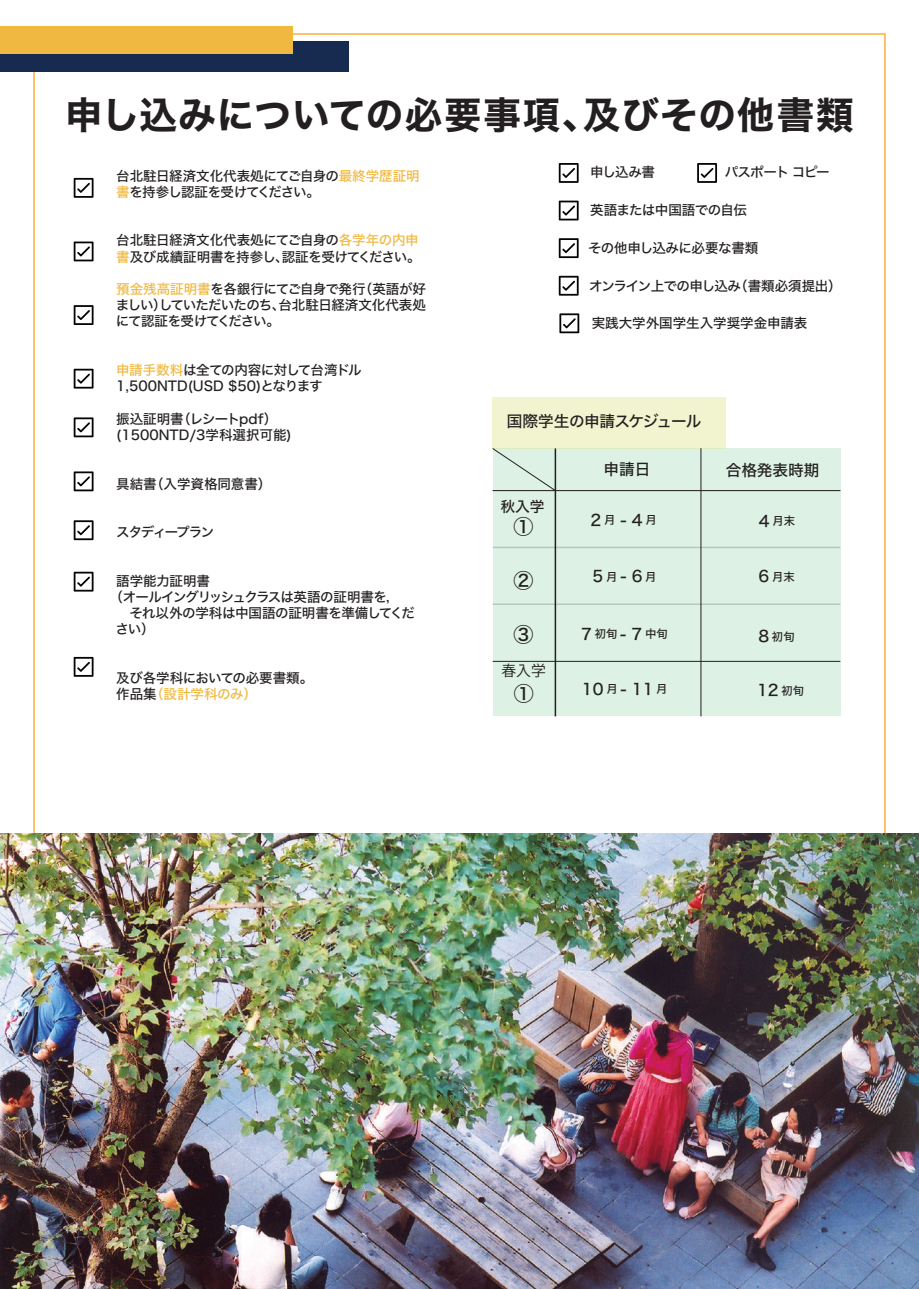
<style>
.page{position:relative;width:919px;height:1289px;background:#fff}
.page>*{position:absolute;margin:0;border:0;box-sizing:border-box;transform-origin:0 0}
.t1{font:37.5px "Hiragino Sans W7";letter-spacing:.03em;color:#231f20}
.t2{font:19.95px "Hiragino Sans W5";color:#231f20}
.t3{font:15.6px "Hiragino Sans W5";color:#231f20}
.t4{font:15.6px "Hiragino Sans W5";letter-spacing:-.04em;color:#231f20}
.t5{font:14.7px "Hiragino Sans W5";color:#231f20}
.t6{font:14.7px "Koz Go Pr 6 N";color:#231f20}
.t7{font:13.5px/16.2px "Hiragino Sans W5";letter-spacing:-.025em;color:#231f20}
.t8{font:13.5px/16.2px "Hiragino Sans W5";color:#231f20}
.t9{font:13.5px/16.2px "Hiragino Sans W5";letter-spacing:-.005em;color:#231f20}
.t10{font:13.5px "Hiragino Sans W5";letter-spacing:-.06em;color:#231f20}
.t11{font:13.5px "Hiragino Sans W5";letter-spacing:-.045em;color:#231f20}
.t12{font:13.5px "Hiragino Sans W5";letter-spacing:-.095em;color:#231f20}
.t13{font:13.5px "Hiragino Sans W5";letter-spacing:-.075em;color:#231f20}
.t14{font:11.4px "Hiragino Sans W5";color:#231f20}
.s1{color:#f0b840}
.s2{font-size:11.4px}
.s3{font-size:15.6px}
</style>
<div class="page">
<img style="left:0;top:833px;width:918px;height:455px">
<div style="left:0;top:41px;width:348px;height:31px;background:#172a50"></div>
<div style="left:0;top:26px;width:293px;height:27px;background:#f0b840"></div>
<svg style="left:558px;top:163px;width:20px;height:20px"></svg>
<svg style="left:697px;top:163px;width:20px;height:20px"></svg>
<svg style="left:558px;top:201px;width:20px;height:19px"></svg>
<svg style="left:558px;top:238px;width:20px;height:20px"></svg>
<svg style="left:558px;top:276px;width:20px;height:20px"></svg>
<svg style="left:559px;top:313px;width:20px;height:20px"></svg>
<svg style="left:74px;top:178px;width:19px;height:20px"></svg>
<svg style="left:74px;top:241px;width:19px;height:20px"></svg>
<svg style="left:74px;top:305px;width:19px;height:20px"></svg>
<svg style="left:74px;top:369px;width:19px;height:19px"></svg>
<svg style="left:74px;top:417px;width:19px;height:20px"></svg>
<svg style="left:74px;top:471px;width:19px;height:20px"></svg>
<svg style="left:74px;top:520px;width:19px;height:20px"></svg>
<svg style="left:74px;top:571px;width:19px;height:20px"></svg>
<svg style="left:74px;top:657px;width:19px;height:19px"></svg>
<div style="left:492px;top:448px;width:348px;height:268px;background:#ddf1e5"></div>
<div style="left:492px;top:397px;width:233px;height:52px;background:#f1f4cf"></div>
<hr style="left:554px;top:448px;width:2px;height:268px;background:#231f20">
<hr style="left:492px;top:490px;width:348px;height:1px;background:#231f20">
<hr style="left:700px;top:448px;width:1px;height:268px;background:#231f20">
<hr style="left:492px;top:661px;width:348px;height:1px;background:#231f20">
<svg style="left:492px;top:448px;width:64px;height:43px"></svg>
<hr style="left:492px;top:546px;width:348px;height:2px;background:#231f20">
<hr style="left:492px;top:603px;width:348px;height:2px;background:#231f20">
<h1 class="t1" style="left:65px;top:85px;width:790px">申し込みについての必要事項、及びその他書類</h1>
<p class="t7" style="left:116px;top:167px;width:305px">台北駐日経済文化代表処にてご自身の<span class="s1">最終学歴証明書</span>を持参し認証を受けてください。</p>
<p class="t7" style="left:116px;top:231px;width:306px">台北駐日経済文化代表処にてご自身の<span class="s1">各学年の内申書</span>及び成績証明書を持参し、認証を受けてください。</p>
<p class="t7" style="left:116px;top:280px;width:312px;text-align:justify"><span class="s1">預金残高証明書</span>を各銀行にてご自身で発行（英語が好ましい）していただいたのち、台北駐日経済文化代表処にて認証を受けてください。</p>
<p class="t7" style="left:116px;top:361px;width:247px"><span class="s1">申請手数料</span>は全ての内容に対して台湾ドル<br>1,500NTD(USD $50)となります</p>
<p class="t8" style="left:116px;top:410px;width:177px">振込証明書（レシートpdf）(1500NTD/3学科選択可能)</p>
<p class="t8" style="left:116px;top:474px;width:157px">具結書（入学資格同意書）</p>
<p class="t12" style="left:116px;top:520px;width:99px">スタディープラン</p>
<p class="t8" style="left:116px;top:572px;width:95px">語学能力証明書</p>
<p class="t10" style="left:109px;top:584px;width:292px">（オールイングリッシュクラスは英語の証明書を，</p>
<p class="t7" style="left:116px;top:604px;width:300px">　それ以外の学科は中国語の証明書を準備してくだ</p>
<p class="t7" style="left:116px;top:620px;width:40px">さい）</p>
<p class="t9" style="left:116px;top:669px;width:198px">及び各学科においての必要書類。作品集<span class="s1">（設計学科のみ）</span></p>
<p class="t7" style="left:590px;top:163px;width:66px">申し込み書</p>
<p class="t13" style="left:724px;top:160px;width:106px">パスポート コピー</p>
<p class="t7" style="left:590px;top:201px;width:158px">英語または中国語での自伝</p>
<p class="t7" style="left:588px;top:239px;width:172px">その他申し込みに必要な書類</p>
<p class="t11" style="left:589px;top:273px;width:254px">オンライン上での申し込み（書類必須提出）</p>
<p class="t8" style="left:591px;top:314px;width:217px">実践大学外国学生入学奨学金申請表</p>
<p class="t4" style="left:507px;top:407px;width:196px">国際学生の申請スケジュール</p>
<p class="t3" style="left:603px;top:455px;width:48px">申請日</p>
<p class="t3" style="left:725px;top:456px;width:95px">合格発表時期</p>
<h2 class="t2" style="left:513px;top:509px;width:21px">①</h2>
<h2 class="t2" style="left:513px;top:562px;width:21px">②</h2>
<h2 class="t2" style="left:513px;top:616px;width:21px">③</h2>
<h2 class="t2" style="left:514px;top:675px;width:21px">①</h2>
<p class="t5" style="left:500px;top:493px;width:46px">秋入学</p>
<p class="t3" style="left:590px;top:505px;width:68px">2<span class="s2">月</span> - 4<span class="s2">月</span></p>
<p class="t14" style="left:758px;top:510px;width:38px"><span class="s3">4</span> 月末</p>
<p class="t3" style="left:592px;top:562px;width:66px">5<span class="s2">月</span>- 6<span class="s2">月</span></p>
<p class="t14" style="left:758px;top:566px;width:38px"><span class="s3">6</span> 月末</p>
<p class="t14" style="left:581px;top:623px;width:88px"><span class="s3">7</span>初旬<span class="s3">- 7</span>中旬</p>
<p class="t14" style="left:758px;top:626px;width:38px"><span class="s3">8</span> 初旬</p>
<p class="t6" style="left:501px;top:662px;width:46px">春入学</p>
<p class="t3" style="left:582px;top:675px;width:87px">10<span class="s2">月</span>- 11<span class="s2">月</span></p>
<p class="t3" style="left:757px;top:676px;width:49px">12 <span class="s2">初旬</span></p>
</div>
